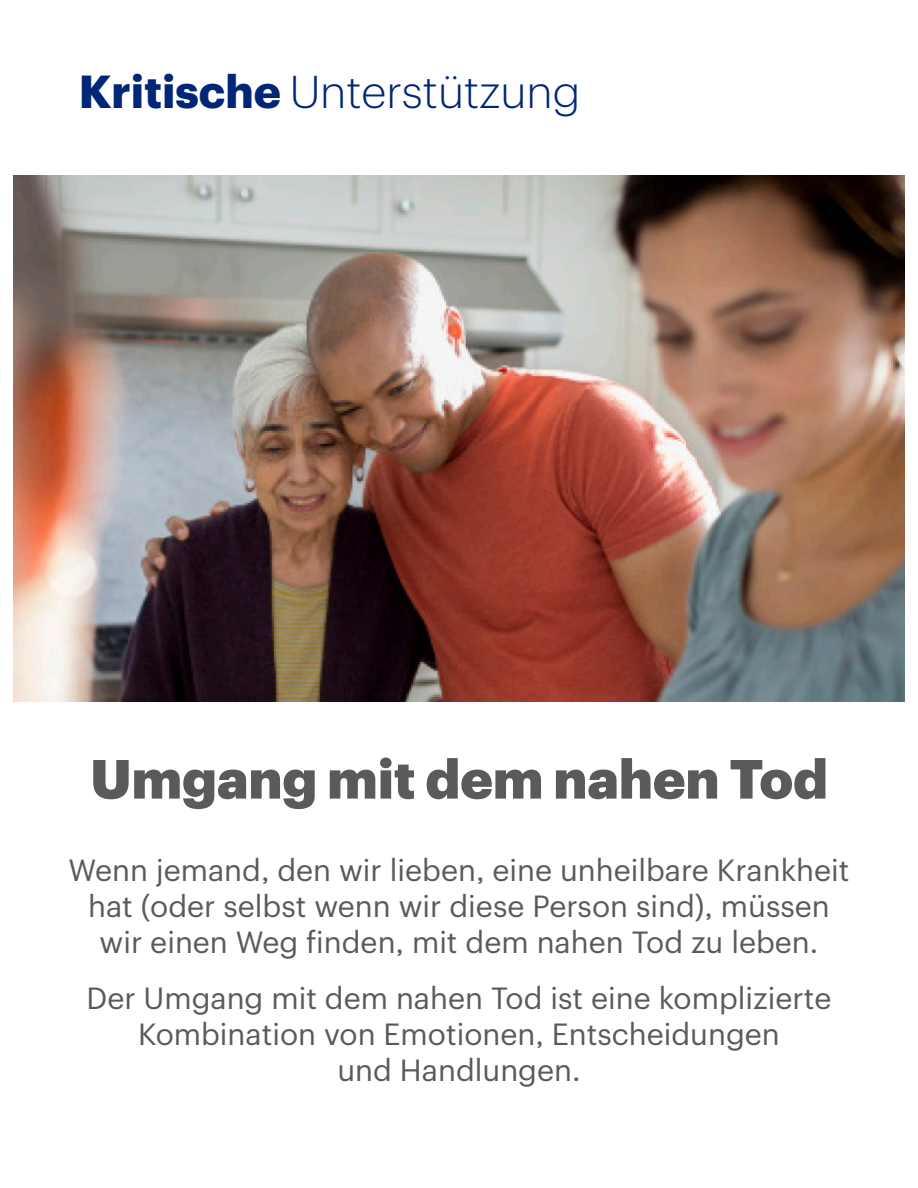
<style>
.page{position:relative;width:918px;height:1188px;background:#fff}
.page>*{position:absolute;margin:0;border:0;box-sizing:border-box;transform-origin:0 0}
.Headline{font:900 54px "Graphik UHG";color:#5a5a5a}
.t1{font:300 45px "Graphik";color:#002677}
.Headline-subhead{font:30px/36px "Graphik UHG";color:#5a5a5a;text-align:center}
.s1{font-weight:700;font-size:45.3px}
</style>
<div class="page">
<img style="left:14px;top:176px;width:890px;height:526px">
<h2 class="t1" style="left:79px;top:59px;width:503px"><span class="s1">Kritische</span> Unterstützung</h2>
<p class="Headline" style="left:90px;top:737px;width:740px">Umgang mit dem nahen Tod</p>
<p class="Headline-subhead" style="left:69px;top:849px;width:782px">Wenn jemand, den wir lieben, eine unheilbare Krankheit hat (oder selbst wenn wir diese Person sind), müssen wir einen Weg finden, mit dem nahen Tod zu leben.</p>
<p class="Headline-subhead" style="left:86px;top:978px;width:747px">Der Umgang mit dem nahen Tod ist eine komplizierte<br>Kombination von Emotionen, Entscheidungen<br>und Handlungen.</p>
</div>
